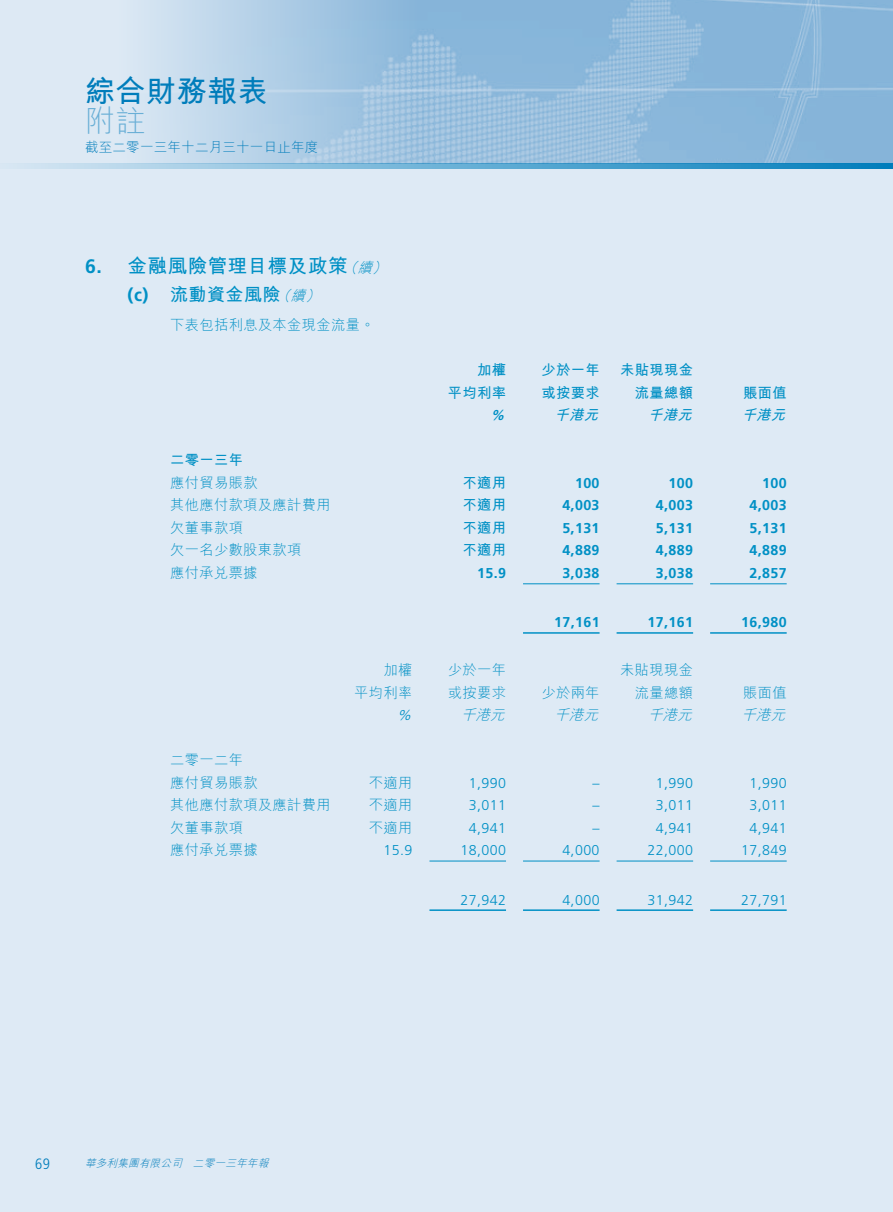
<style>
.page{position:relative;width:893px;height:1212px;background:#deeaf5}
.page>*{position:absolute;margin:0;border:0;box-sizing:border-box;transform-origin:0 0}
.t1{font:700 30px "M Hei HK";letter-spacing:.02em;color:#007dbb}
.t2{font:300 30px "M Hei HK";color:#6aafd6}
.t3{font:700 19.5px "M Hei HK";letter-spacing:.03em;color:#0090c5}
.t4{font:700 18px "M Hei HK";letter-spacing:.03em;color:#0090c5}
.t5{font:300 condensed 15px "Frutiger LT Std";color:#007dbb}
.t6{font:300 14.25px/22.5px "M Hei HK";letter-spacing:.03em;color:#0090c5;text-align:right}
.t7{font:300 14.25px "Frutiger LT Std";letter-spacing:.03em;color:#0090c5}
.t8{font:700 14.25px "Frutiger LT Std";letter-spacing:.03em;color:#0090c5}
.t9{font:700 14.25px/22.5px "M Hei HK";letter-spacing:.03em;color:#0090c5;text-align:right}
.t10{font:italic 300 14.25px "M Hei HK";color:#0090c5}
.t11{font:italic 700 14.25px "M Hei HK";color:#0090c5}
.t12{font:italic 700 14.25px "Frutiger LT Std";color:#0090c5}
.t13{font:italic 300 14.25px "Frutiger LT Std";color:#0090c5}
.t14{font:300 13.5px "M Hei HK";letter-spacing:.02em;color:#007dbb}
.t15{font:italic 300 10.5px "M Hei HK";color:#007dbb}
.s1{font-family:"Frutiger LT Std"}
.s2{font-weight:300;font-style:italic;font-size:14.25px}
</style>
<div class="page">
<img style="left:20px;top:0;width:873px;height:164px">
<svg style="left:24px;top:164px;width:869px;height:5px;background:#69b0d6"></svg>
<hr style="left:523px;top:583px;width:77px;height:1px;background:#0090c5">
<hr style="left:617px;top:583px;width:76px;height:1px;background:#0090c5">
<hr style="left:710px;top:583px;width:77px;height:1px;background:#0090c5">
<hr style="left:523px;top:632px;width:77px;height:2px;background:#0090c5">
<hr style="left:617px;top:632px;width:76px;height:2px;background:#0090c5">
<hr style="left:710px;top:632px;width:77px;height:2px;background:#0090c5">
<hr style="left:429px;top:861px;width:77px;height:1px;background:#0090c5">
<hr style="left:523px;top:861px;width:77px;height:1px;background:#0090c5">
<hr style="left:617px;top:861px;width:76px;height:1px;background:#0090c5">
<hr style="left:710px;top:861px;width:77px;height:1px;background:#0090c5">
<hr style="left:429px;top:909px;width:77px;height:2px;background:#0090c5">
<hr style="left:523px;top:909px;width:77px;height:2px;background:#0090c5">
<hr style="left:617px;top:909px;width:76px;height:2px;background:#0090c5">
<hr style="left:710px;top:909px;width:77px;height:2px;background:#0090c5">
<h1 class="t1" style="left:85px;top:70px;width:184px">綜合財務報表</h1>
<h1 class="t2" style="left:85px;top:100px;width:62px">附註</h1>
<p class="t14" style="left:85px;top:138px;width:235px">截至二零一三年十二月三十一日止年度</p>
<h2 class="t3" style="left:85px;top:251px;width:308px"><span class="s1">6.</span> 金融風險管理目標及政策<span class="s2">（續）</span></h2>
<p class="t4" style="left:128px;top:282px;width:199px"><span class="s1">(c)</span> 流動資金風險<span class="s2">（續）</span></p>
<p class="t6" style="left:170px;top:313px;width:206px">下表包括利息及本金現金流量。</p>
<p class="t9" style="left:448px;top:358px;width:60px">加權<br>平均利率</p>
<p class="t9" style="left:541px;top:358px;width:60px;text-align:left">少於一年或按要求</p>
<p class="t9" style="left:620px;top:358px;width:74px">未貼現現金流量總額</p>
<p class="t9" style="left:743px;top:380px;width:45px">賬面值</p>
<p class="t12" style="left:490px;top:407px;width:20px">%</p>
<p class="t11" style="left:555px;top:405px;width:50px">千港元</p>
<p class="t11" style="left:648px;top:405px;width:50px">千港元</p>
<p class="t11" style="left:742px;top:405px;width:50px">千港元</p>
<p class="t9" style="left:170px;top:448px;width:74px">二零一三年</p>
<p class="t6" style="left:170px;top:471px;width:89px">應付貿易賬款</p>
<p class="t9" style="left:462px;top:470px;width:45px">不適用</p>
<p class="t8" style="left:575px;top:474px;width:26px">100</p>
<p class="t8" style="left:669px;top:474px;width:26px">100</p>
<p class="t8" style="left:762px;top:474px;width:26px">100</p>
<p class="t6" style="left:170px;top:493px;width:162px">其他應付款項及應計費用</p>
<p class="t9" style="left:462px;top:493px;width:45px">不適用</p>
<p class="t8" style="left:562px;top:497px;width:39px">4,003</p>
<p class="t8" style="left:656px;top:497px;width:39px">4,003</p>
<p class="t8" style="left:749px;top:497px;width:39px">4,003</p>
<p class="t6" style="left:170px;top:516px;width:74px">欠董事款項</p>
<p class="t9" style="left:462px;top:515px;width:45px">不適用</p>
<p class="t8" style="left:562px;top:519px;width:39px">5,131</p>
<p class="t8" style="left:656px;top:519px;width:39px">5,131</p>
<p class="t8" style="left:749px;top:519px;width:39px">5,131</p>
<p class="t6" style="left:170px;top:538px;width:133px">欠一名少數股東款項</p>
<p class="t9" style="left:462px;top:538px;width:45px">不適用</p>
<p class="t8" style="left:562px;top:542px;width:39px">4,889</p>
<p class="t8" style="left:656px;top:542px;width:39px">4,889</p>
<p class="t8" style="left:749px;top:542px;width:39px">4,889</p>
<p class="t6" style="left:170px;top:561px;width:89px">應付承兌票據</p>
<p class="t8" style="left:477px;top:564px;width:30px">15.9</p>
<p class="t8" style="left:562px;top:564px;width:39px">3,038</p>
<p class="t8" style="left:656px;top:564px;width:39px">3,038</p>
<p class="t8" style="left:749px;top:564px;width:39px">2,857</p>
<p class="t8" style="left:554px;top:614px;width:47px">17,161</p>
<p class="t8" style="left:648px;top:614px;width:47px">17,161</p>
<p class="t8" style="left:741px;top:614px;width:47px">16,980</p>
<p class="t6" style="left:354px;top:658px;width:60px">加權<br>平均利率</p>
<p class="t6" style="left:448px;top:658px;width:60px;text-align:left">少於一年或按要求</p>
<p class="t6" style="left:620px;top:658px;width:74px">未貼現現金流量總額</p>
<p class="t6" style="left:541px;top:680px;width:60px">少於兩年</p>
<p class="t6" style="left:743px;top:680px;width:45px">賬面值</p>
<p class="t6" style="left:170px;top:748px;width:89px;text-align:left">二零一二年應付貿易賬款</p>
<p class="t13" style="left:397px;top:707px;width:20px">%</p>
<p class="t10" style="left:461px;top:705px;width:50px">千港元</p>
<p class="t10" style="left:555px;top:705px;width:50px">千港元</p>
<p class="t10" style="left:648px;top:705px;width:50px">千港元</p>
<p class="t10" style="left:742px;top:705px;width:50px">千港元</p>
<p class="t6" style="left:369px;top:770px;width:45px">不適用</p>
<p class="t7" style="left:469px;top:774px;width:39px">1,990</p>
<p class="t7" style="left:592px;top:774px;width:9px">–</p>
<p class="t7" style="left:656px;top:774px;width:39px">1,990</p>
<p class="t7" style="left:749px;top:774px;width:39px">1,990</p>
<p class="t6" style="left:170px;top:793px;width:162px">其他應付款項及應計費用</p>
<p class="t6" style="left:369px;top:793px;width:45px">不適用</p>
<p class="t7" style="left:469px;top:797px;width:39px">3,011</p>
<p class="t7" style="left:592px;top:797px;width:9px">–</p>
<p class="t7" style="left:656px;top:797px;width:39px">3,011</p>
<p class="t7" style="left:749px;top:797px;width:39px">3,011</p>
<p class="t6" style="left:170px;top:815px;width:74px">欠董事款項</p>
<p class="t6" style="left:369px;top:815px;width:45px">不適用</p>
<p class="t7" style="left:469px;top:819px;width:39px">4,941</p>
<p class="t7" style="left:592px;top:819px;width:9px">–</p>
<p class="t7" style="left:656px;top:819px;width:39px">4,941</p>
<p class="t7" style="left:749px;top:819px;width:39px">4,941</p>
<p class="t6" style="left:170px;top:838px;width:89px">應付承兌票據</p>
<p class="t7" style="left:384px;top:842px;width:30px">15.9</p>
<p class="t7" style="left:460px;top:842px;width:47px">18,000</p>
<p class="t7" style="left:562px;top:842px;width:39px">4,000</p>
<p class="t7" style="left:648px;top:842px;width:47px">22,000</p>
<p class="t7" style="left:741px;top:842px;width:47px">17,849</p>
<p class="t7" style="left:460px;top:891px;width:47px">27,942</p>
<p class="t7" style="left:562px;top:891px;width:39px">4,000</p>
<p class="t7" style="left:648px;top:891px;width:47px">31,942</p>
<p class="t7" style="left:741px;top:891px;width:47px">27,791</p>
<p class="t5" style="left:35px;top:1155px;width:16px">69</p>
<p class="t15" style="left:85px;top:1156px;width:188px">華多利集團有限公司 二零一三年年報</p>
</div>
